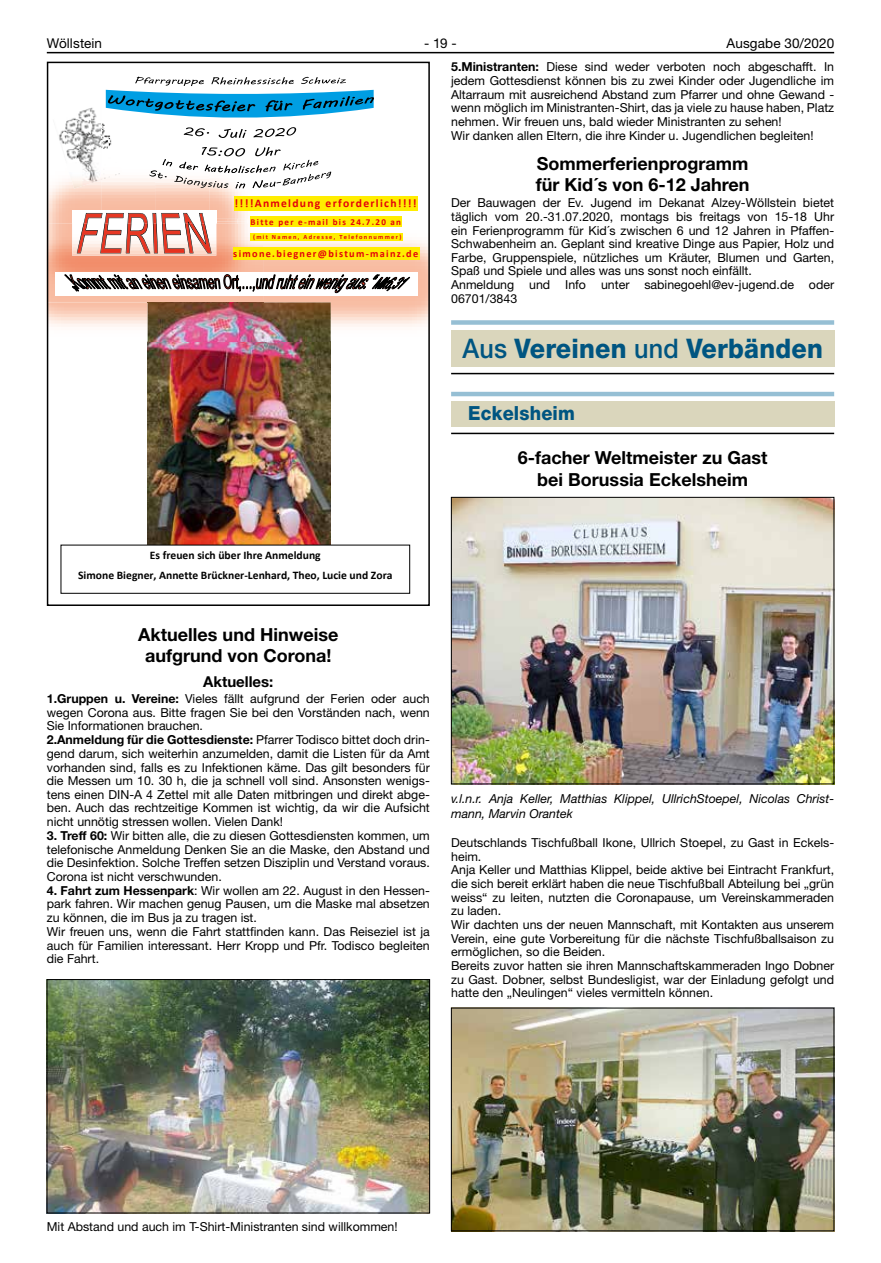
<style>
.page{position:relative;width:881px;height:1263px;background:#fff}
.page>*{position:absolute;margin:0;border:0;box-sizing:border-box;transform-origin:0 0}
.t1{font:800 27px "Helvetica Neue LT";letter-spacing:.01em;color:#005581;scale:.93 1}
.t2{font:800 19.5px "Helvetica Neue LT";letter-spacing:.01em;color:#005581;scale:.93 1}
.t3{font:700 18px/21.6px "Helvetica Neue LT";color:#000;text-align:center}
.t4{font:700 15px "Helvetica Neue LT";color:#000}
.t5{font:13.5px "Helvetica Neue LT";letter-spacing:.01em;color:#000}
.t6{font:12.3px/13.6px "Helvetica Neue LT";color:#000}
.t7{font:italic 12.3px/14.9px "Helvetica Neue LT";color:#000}
.t8{font:700 11.55px/20.4px "Calibri";color:#000;text-align:center}
.t9{font:700 11.55px "Calibri";letter-spacing:.11em;color:#e3000b}
.t10{font:700 10.2px "Calibri";letter-spacing:.125em;color:#e3000b}
.t11{font:700 9px "Calibri";letter-spacing:.14em;color:#e3000b}
.t12{font:700 6.45px "Calibri";letter-spacing:.2em;color:#e3000b}
.s1{font-weight:700}
.s2{font-weight:500}
</style>
<div class="page">
<hr style="left:47px;top:52px;width:786px;height:1px;background:#000">
<div style="left:451px;top:320px;width:382px;height:5px;background:#96bfd4"></div>
<hr style="left:451px;top:373px;width:382px;height:1px;background:#000">
<div style="left:451px;top:330px;width:382px;height:37px;background:#dad6bc"></div>
<hr style="left:451px;top:392px;width:382px;height:4px;background:#96bfd4">
<hr style="left:451px;top:433px;width:382px;height:1px;background:#000">
<div style="left:451px;top:401px;width:382px;height:25px;background:#dad6bc"></div>
<img style="left:453px;top:499px;width:378px;height:283px">
<div style="left:451px;top:497px;width:382px;height:287px;border:1px solid #000"></div>
<img style="left:147px;top:342px;width:183px;height:203px">
<img style="left:286px;top:129px;width:92px;height:82px">
<img style="left:263px;top:210px;width:23px;height:1px">
<svg style="left:106px;top:77px;width:268px;height:41px"></svg>
<svg style="left:184px;top:127px;width:112px;height:11px"></svg>
<img style="left:59px;top:104px;width:60px;height:58px">
<img style="left:50px;top:178px;width:197px;height:46px">
<img style="left:101px;top:180px;width:162px;height:41px">
<svg style="left:149px;top:147px;width:182px;height:41px"></svg>
<img style="left:66px;top:162px;width:35px;height:27px">
<img style="left:101px;top:173px;width:21px;height:7px">
<div style="left:72px;top:211px;width:144px;height:45px;background:#fff"></div>
<svg style="left:83px;top:213px;width:122px;height:11px"></svg>
<img style="left:50px;top:224px;width:376px;height:118px">
<img style="left:147px;top:302px;width:116px;height:1px">
<img style="left:72px;top:224px;width:144px;height:29px">
<img style="left:77px;top:224px;width:24px;height:29px">
<img style="left:101px;top:224px;width:110px;height:29px">
<div style="left:55px;top:272px;width:362px;height:23px;background:#fff"></div>
<svg style="left:64px;top:274px;width:347px;height:19px"></svg>
<div style="left:234px;top:196px;width:184px;height:14px;background:#ffed00"></div>
<div style="left:250px;top:216px;width:152px;height:11px;background:#ffed00"></div>
<div style="left:250px;top:233px;width:152px;height:8px;background:#ffed00"></div>
<div style="left:233px;top:247px;width:186px;height:13px;background:#ffed00"></div>
<div style="left:47px;top:62px;width:382px;height:544px;border:2px solid #000"></div>
<img style="left:49px;top:981px;width:378px;height:230px">
<div style="left:47px;top:979px;width:382px;height:234px;border:1px solid #000"></div>
<img style="left:453px;top:1010px;width:378px;height:219px">
<div style="left:451px;top:1008px;width:382px;height:223px;border:1px solid #000"></div>
<p class="t5" style="left:47px;top:35px;width:57px">Wöllstein</p>
<p class="t5" style="left:424px;top:35px;width:34px">- 19 -</p>
<p class="t5" style="left:726px;top:35px;width:109px">Ausgabe 30/2020</p>
<p class="t6" style="left:451px;top:60px;width:384px"><span class="s1">5.Ministranten:</span> Diese sind weder verboten noch abgeschafft. In jedem Gottesdienst können bis zu zwei Kinder oder Jugendliche im Altarraum mit ausreichend Abstand zum Pfarrer und ohne Gewand - wenn möglich im Ministranten-Shirt, das ja viele zu hause haben, Platz nehmen. Wir freuen uns, bald wieder Ministranten zu sehen!<br>Wir danken allen Eltern, die ihre Kinder u. Jugendlichen begleiten!</p>
<h3 class="t3" style="left:535px;top:152px;width:215px;text-align:left">Sommerferienprogramm für Kid´s von 6-12 Jahren</h3>
<p class="t6" style="left:451px;top:196px;width:384px">Der Bauwagen der Ev. Jugend im Dekanat Alzey-Wöllstein bietet täglich vom 20.-31.07.2020, montags bis freitags von 15-18 Uhr ein Ferienprogramm für Kid´s zwischen 6 und 12 Jahren in Pfaffen-Schwabenheim an. Geplant sind kreative Dinge aus Papier, Holz und Farbe, Gruppenspiele, nützliches um Kräuter, Blumen und Garten, Spaß und Spiele und alles was uns sonst noch einfällt.<br>Anmeldung und Info unter sabinegoehl@ev-jugend.de oder 06701/3843</p>
<h1 class="t1" style="left:462px;top:332px;width:389px"><span class="s2">Aus</span> Vereinen <span class="s2">und</span> Verbänden</h1>
<p class="t9" style="left:234px;top:195px;width:184px">!!!!Anmeldung erforderlich!!!!</p>
<p class="t11" style="left:250px;top:216px;width:152px">Bitte per e-mail bis 24.7.20 an</p>
<p class="t12" style="left:253px;top:233px;width:150px">(mit Namen, Adresse, Telefonnummer)</p>
<p class="t10" style="left:233px;top:246px;width:186px">simone.biegner@bistum-mainz.de</p>
<h2 class="t2" style="left:468px;top:402px;width:116px">Eckelsheim</h2>
<h3 class="t3" style="left:517px;top:447px;width:251px">6-facher Weltmeister zu Gast bei Borussia Eckelsheim</h3>
<p class="t8" style="left:78px;top:544px;width:316px">Es freuen sich über Ihre Anmeldung<br>Simone Biegner, Annette Brückner-Lenhard, Theo, Lucie und Zora</p>
<h3 class="t3" style="left:138px;top:623px;width:201px">Aktuelles und Hinweise aufgrund von Corona!</h3>
<p class="t4" style="left:203px;top:672px;width:72px">Aktuelles:</p>
<p class="t6" style="left:47px;top:692px;width:384px"><span class="s1">1.Gruppen u. Vereine:</span> Vieles fällt aufgrund der Ferien oder auch wegen Corona aus. Bitte fragen Sie bei den Vorständen nach, wenn Sie Informationen brauchen.<br><span class="s1">2.Anmeldung für die Gottesdienste:</span> Pfarrer Todisco bittet doch drin&shy;gend darum, sich weiterhin anzumelden, damit die Listen für da Amt vorhanden sind, falls es zu Infektionen käme. Das gilt besonders für die Messen um 10. 30 h, die ja schnell voll sind. Ansonsten wenigs&shy;tens einen DIN-A 4 Zettel mit alle Daten mitbringen und direkt abge&shy;ben. Auch das rechtzeitige Kommen ist wichtig, da wir die Aufsicht nicht unnötig stressen wollen. Vielen Dank!</p>
<p class="t6" style="left:47px;top:828px;width:384px;text-align:justify"><span class="s1">3. Treff 60:</span> Wir bitten alle, die zu diesen Gottesdiensten kommen, um telefonische Anmeldung Denken Sie an die Maske, den Abstand und die Desinfektion. Solche Treffen setzen Disziplin und Verstand voraus.<br>Corona ist nicht verschwunden.</p>
<p class="t6" style="left:47px;top:883px;width:384px"><span class="s1">4. Fahrt zum Hessenpark</span>: Wir wollen am 22. August in den Hessen&shy;park fahren. Wir machen genug Pausen, um die Maske mal absetzen zu können, die im Bus ja zu tragen ist.<br>Wir freuen uns, wenn die Fahrt stattfinden kann. Das Reiseziel ist ja auch für Familien interessant. Herr Kropp und Pfr. Todisco begleiten die Fahrt.</p>
<p class="t7" style="left:451px;top:791px;width:384px">v.l.n.r. Anja Keller, Matthias Klippel, UllrichStoepel, Nicolas Christ&shy;mann, Marvin Orantek</p>
<p class="t6" style="left:451px;top:836px;width:384px">Deutschlands Tischfußball Ikone, Ullrich Stoepel, zu Gast in Eckels&shy;heim.<br>Anja Keller und Matthias Klippel, beide aktive bei Eintracht Frankfurt, die sich bereit erklärt haben die neue Tischfußball Abteilung bei „grün weiss“ zu leiten, nutzten die Coronapause, um Vereinskammeraden zu laden.<br>Wir dachten uns der neuen Mannschaft, mit Kontakten aus unserem Verein, eine gute Vorbereitung für die nächste Tischfußballsaison zu ermöglichen, so die Beiden.<br>Bereits zuvor hatten sie ihren Mannschaftskammeraden Ingo Dobner zu Gast. Dobner, selbst Bundesligist, war der Einladung gefolgt und hatte den „Neulingen“ vieles vermitteln können.</p>
<p class="t6" style="left:47px;top:1220px;width:352px">Mit Abstand und auch im T-Shirt-Ministranten sind willkommen!</p>
</div>
